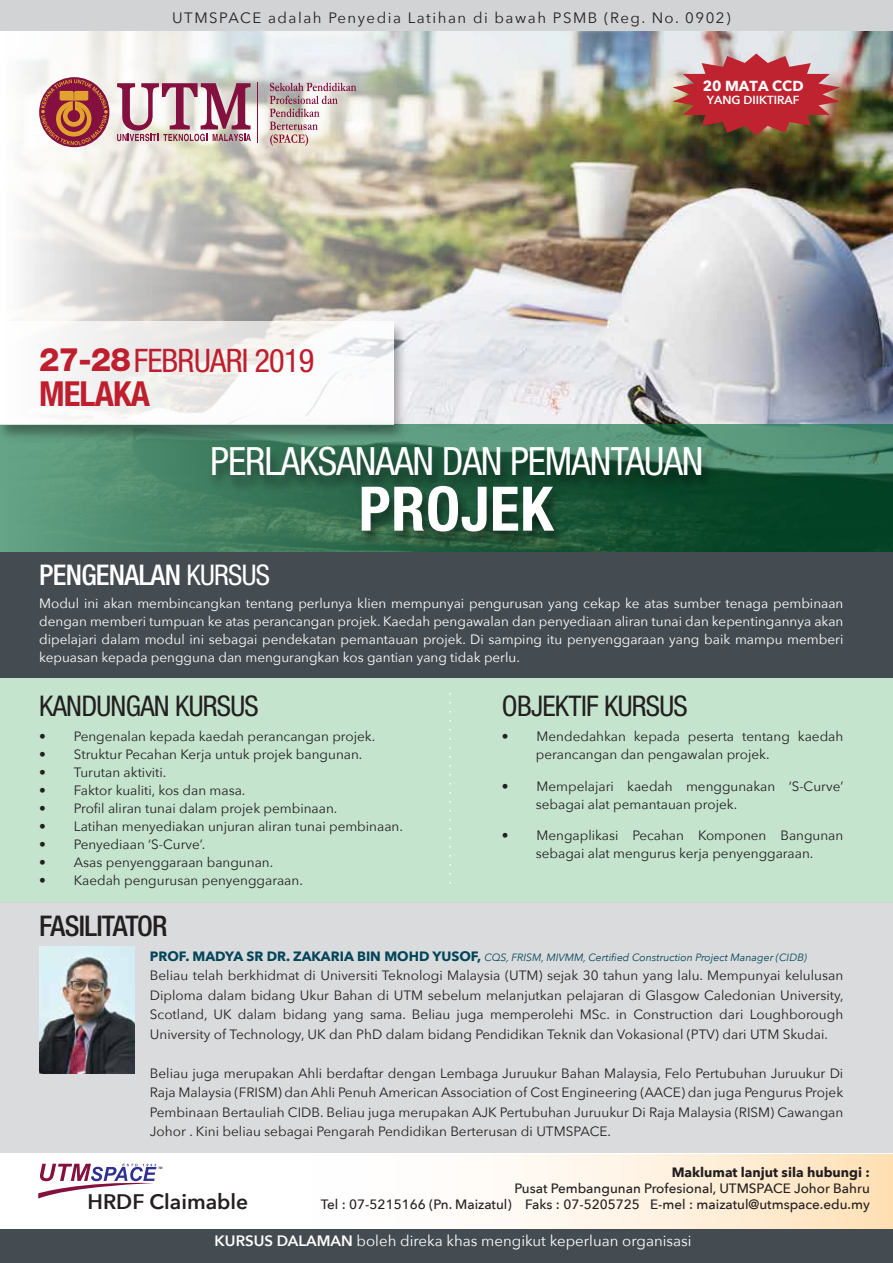
<style>
.page{position:relative;width:893px;height:1263px;background:#fff}
.page>*{position:absolute;margin:0;border:0;box-sizing:border-box;transform-origin:0 0}
.t1{font:700 condensed 61.5px "Helvetica Neue LT Std";letter-spacing:.01em;color:#fff}
.t2{font:condensed 39px "Helvetica Neue LT Std";letter-spacing:-.025em;color:#fff}
.t3{font:700 condensed 34.5px "Helvetica Neue LT Std";letter-spacing:-.025em;color:#be1e2d}
.t4{font:condensed 32.4px "Helvetica Neue LT Std";letter-spacing:-.025em;color:#be1e2d}
.t5{font:condensed 28.5px "Helvetica Neue LT Std";letter-spacing:-.025em;color:#231f20}
.t6{font:500 condensed 28.5px "Helvetica Neue LT Std";letter-spacing:-.025em;color:#fff}
.t7{font:500 condensed 28.5px "Helvetica Neue LT Std";letter-spacing:-.025em;color:#231f20}
.t8{font:600 21px "Avenir Next";color:#231f20}
.t9{font:15px "Avenir Next";color:#fff}
.t10{font:15px "Avenir Next";letter-spacing:.1em;color:#231f20}
.t11{font:700 14.55px "Avenir Next";color:#fff}
.t12{font:13.5px/19.5px "Avenir Next";color:#231f20;text-align:justify}
.t13{font:13.5px/18px "Avenir Next";color:#fff;text-align:justify}
.t14{font:500 13.5px/16.2px "Avenir Next";color:#231f20;text-align:right}
.t15{font:700 13.5px "Avenir Next";color:#231f20}
.t16{font:600 11.7px "Avenir Next";color:#fff}
.t17{font:italic 10.5px "Avenir Next";color:#004559}
.t18{font:italic 700 3.15px "Arial";color:#2e368f}
.s1{font-weight:800;font-stretch:normal}
.s2{font-weight:400}
.s3{font-weight:700;font-style:normal;font-size:13.5px}
.s4{font-weight:600}
</style>
<div class="page">
<svg style="left:38px;top:1154px;width:855px;height:75px"></svg>
<div style="left:1px;top:678px;width:892px;height:224px;background:#c4e4ce"></div>
<div style="left:1px;top:902px;width:892px;height:250px;background:#dadbdc"></div>
<img style="left:1px;top:30px;width:892px;height:394px">
<div style="left:1px;top:0;width:892px;height:30px;background:#d1d3d4"></div>
<div style="left:1px;top:1229px;width:892px;height:34px;background:#454c51"></div>
<svg style="left:1px;top:424px;width:892px;height:129px;background:#397659"></svg>
<img style="left:202px;top:438px;width:518px;height:67px">
<img style="left:350px;top:475px;width:222px;height:78px">
<div style="left:1px;top:553px;width:892px;height:125px;background:#454c51"></div>
<img style="left:0;top:317px;width:411px;height:129px">
<svg style="left:1px;top:321px;width:393px;height:103px"></svg>
<svg style="left:449px;top:693px;width:2px;height:191px"></svg>
<svg style="left:38px;top:1164px;width:119px;height:34px"></svg>
<svg style="left:39px;top:77px;width:70px;height:70px"></svg>
<svg style="left:41px;top:79px;width:67px;height:66px;background:#b05d55"></svg>
<svg style="left:117px;top:83px;width:134px;height:58px"></svg>
<hr style="left:257px;top:83px;width:1px;height:60px;background:#83103e">
<svg style="left:270px;top:83px;width:86px;height:63px;background:#d0bdbb"></svg>
<img style="left:39px;top:946px;width:96px;height:128px">
<img style="left:673px;top:54px;width:167px;height:81px">
<p class="t10" style="left:172px;top:5px;width:560px">UTMSPACE adalah Penyedia Latihan di bawah PSMB (Reg. No. 0902)</p>
<p class="t11" style="left:703px;top:74px;width:102px">20 MATA CCD</p>
<h3 class="t4" style="left:39px;top:342px;width:277px"><span class="s1">27-28</span>FEBRUARI 2019</h3>
<h3 class="t3" style="left:39px;top:373px;width:112px">MELAKA</h3>
<p class="t16" style="left:707px;top:90px;width:94px">YANG DIIKTIRAF</p>
<h2 class="t2" style="left:210px;top:439px;width:495px">PERLAKSANAAN DAN PEMANTAUAN</h2>
<h1 class="t1" style="left:359px;top:472px;width:196px">PROJEK</h1>
<h3 class="t6" style="left:39px;top:558px;width:232px">PENGENALAN <span class="s2">KURSUS</span></h3>
<p class="t13" style="left:39px;top:594px;width:806px">Modul ini akan membincangkan tentang perlunya klien mempunyai pengurusan yang cekap ke atas sumber tenaga pembinaan dengan memberi tumpuan ke atas perancangan projek. Kaedah pengawalan dan penyediaan aliran tunai dan kepentingannya akan dipelajari dalam modul ini sebagai pendekatan pemantauan projek. Di samping itu penyenggaraan yang baik mampu memberi kepuasan kepada pengguna dan mengurangkan kos gantian yang tidak perlu.</p>
<h3 class="t5" style="left:39px;top:689px;width:221px">KANDUNGAN KURSUS</h3>
<h3 class="t5" style="left:502px;top:689px;width:187px">OBJEKTIF KURSUS</h3>
<p class="t12" style="left:39px;top:726px;width:338px">• Pengenalan kepada kaedah perancangan projek.</p>
<p class="t12" style="left:39px;top:744px;width:325px">• Struktur Pecahan Kerja untuk projek bangunan.</p>
<p class="t12" style="left:39px;top:762px;width:129px">• Turutan aktiviti.</p>
<p class="t12" style="left:39px;top:780px;width:208px">• Faktor kualiti, kos dan masa.</p>
<p class="t12" style="left:39px;top:798px;width:300px">• Profil aliran tunai dalam projek pembinaan.</p>
<p class="t12" style="left:39px;top:816px;width:365px">• Latihan menyediakan unjuran aliran tunai pembinaan.</p>
<p class="t12" style="left:39px;top:834px;width:167px">• Penyediaan ‘S-Curve’.</p>
<p class="t12" style="left:39px;top:852px;width:236px">• Asas penyenggaraan bangunan.</p>
<p class="t12" style="left:39px;top:870px;width:265px">• Kaedah pengurusan penyenggaraan.</p>
<p class="t12" style="left:536px;top:727px;width:309px;line-height:18px;text-indent:-34px">• Mendedahkan kepada peserta tentang kaedah perancangan dan pengawalan projek.</p>
<p class="t12" style="left:536px;top:776px;width:309px;line-height:18px;text-indent:-34px">• Mempelajari kaedah menggunakan ‘S-Curve’ sebagai alat pemantauan projek.</p>
<p class="t12" style="left:502px;top:826px;width:343px;line-height:18px;text-align:center">• Mengaplikasi Pecahan Komponen Bangunan sebagai alat mengurus kerja penyenggaraan.</p>
<h3 class="t7" style="left:39px;top:909px;width:130px">FASILITATOR</h3>
<p class="t17" style="left:150px;top:948px;width:659px"><span class="s3">PROF. MADYA SR DR. ZAKARIA BIN MOHD YUSOF,</span> CQS, FRISM, MIVMM, Certified Construction Project Manager (CIDB)</p>
<p class="t12" style="left:150px;top:965px;width:695px">Beliau telah berkhidmat di Universiti Teknologi Malaysia (UTM) sejak 30 tahun yang lalu. Mempunyai kelulusan Diploma dalam bidang Ukur Bahan di UTM sebelum melanjutkan pelajaran di Glasgow Caledonian University, Scotland, UK dalam bidang yang sama. Beliau juga memperolehi MSc. in Construction dari Loughborough University of Technology, UK dan PhD dalam bidang Pendidikan Teknik dan Vokasional (PTV) dari UTM Skudai.</p>
<p class="t12" style="left:150px;top:1063px;width:695px">Beliau juga merupakan Ahli berdaftar dengan Lembaga Juruukur Bahan Malaysia, Felo Pertubuhan Juruukur Di Raja Malaysia (FRISM) dan Ahli Penuh American Association of Cost Engineering (AACE) dan juga Pengurus Projek Pembinaan Bertauliah CIDB. Beliau juga merupakan AJK Pertubuhan Juruukur Di Raja Malaysia (RISM) Cawangan Johor . Kini beliau sebagai Pengarah Pendidikan Berterusan di UTMSPACE.</p>
<p class="t18" style="left:158px;top:1166px;width:6px">TM</p>
<p class="t15" style="left:672px;top:1160px;width:200px">Maklumat lanjut sila hubungi :</p>
<p class="t14" style="left:321px;top:1180px;width:551px">Pusat Pembangunan Profesional, UTMSPACE Johor Bahru<br>Tel : 07-5215166 (Pn. Maizatul) Faks : 07-5205725 E-mel : maizatul@utmspace.edu.my</p>
<p class="t9" style="left:215px;top:1228px;width:478px"><span class="s4">KURSUS DALAMAN</span> boleh direka khas mengikut keperluan organisasi</p>
<h3 class="t8" style="left:88px;top:1184px;width:162px">HRDF Claimable</h3>
</div>
